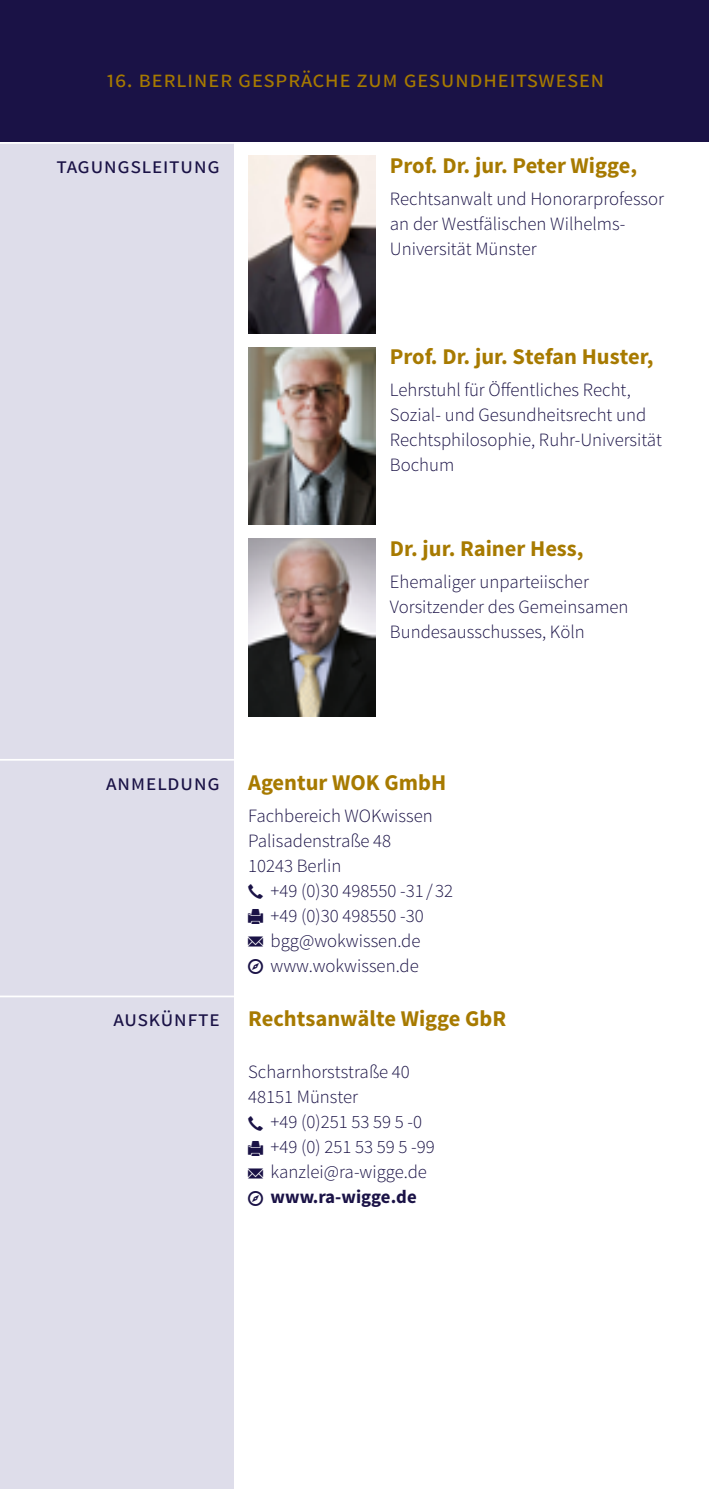
<style>
.page{position:relative;width:709px;height:1489px;background:#fff}
.page>*{position:absolute;margin:0;border:0;box-sizing:border-box;transform-origin:0 0}
.Kleiner_Kolumnentite{font:23.75px "Source Sans Pro";letter-spacing:.02em;color:#a77a00}
.Lesetext{font:700 22.5px "Source Sans Pro";color:#a77a00}
.Uhrzeit{font:22.5px "Source Sans Pro";letter-spacing:.02em;color:#1a1246}
.Konsultationsgröße{font:300 18.75px/25px "Source Sans Pro";color:#1a1246}
.Konsultationsgröße-2{font:700 18.75px "Source Sans Pro";color:#1a1246}
</style>
<div class="page">
<div style="left:0;top:144px;width:234px;height:1344px;background:#deddea"></div>
<img style="left:248px;top:156px;width:128px;height:177px">
<img style="left:248px;top:347px;width:128px;height:177px">
<img style="left:248px;top:539px;width:128px;height:177px">
<hr style="left:0;top:759px;width:234px;height:1px;background:#fff">
<hr style="left:0;top:995px;width:234px;height:2px;background:#fff">
<div style="left:0;top:0;width:709px;height:142px;background:#1a1246"></div>
<p class="Kleiner_Kolumnentite" style="left:106px;top:64px;width:499px">16. Berliner Gespräche zum Gesundheitswesen</p>
<p class="Uhrzeit" style="left:57px;top:151px;width:162px">tagungsleitung</p>
<p class="Lesetext" style="left:390px;top:151px;width:249px">Prof. Dr. jur. Peter Wigge,</p>
<p class="Konsultationsgröße" style="left:390px;top:186px;width:276px">Rechtsanwalt und Honorarprofessor an der Westfälischen Wilhelms-<br>Universität Münster</p>
<p class="Lesetext" style="left:390px;top:342px;width:265px">Prof. Dr. jur. Stefan Huster,</p>
<p class="Konsultationsgröße" style="left:390px;top:378px;width:274px">Lehrstuhl für Öffentliches Recht,<br>Sozial- und Gesundheitsrecht und<br>Rechtsphilosophie, Ruhr-Universität<br>Bochum</p>
<p class="Lesetext" style="left:390px;top:534px;width:195px">Dr. jur. Rainer Hess,</p>
<p class="Konsultationsgröße" style="left:390px;top:569px;width:240px">Ehemaliger unparteiischer<br>Vorsitzender des Gemeinsamen<br>Bundesausschusses, Köln</p>
<p class="Uhrzeit" style="left:106px;top:768px;width:112px">anmeldung</p>
<p class="Lesetext" style="left:248px;top:767px;width:199px">Agentur WOK GmbH</p>
<p class="Konsultationsgröße" style="left:248px;top:803px;width:186px">Fachbereich WOKwissen</p>
<p class="Konsultationsgröße" style="left:248px;top:828px;width:145px">Palisadenstraße 48</p>
<p class="Konsultationsgröße" style="left:248px;top:853px;width:95px">10243 Berlin</p>
<p class="Konsultationsgröße" style="left:270px;top:878px;width:184px">+49 (0)30 498550 -31 / 32</p>
<p class="Konsultationsgröße" style="left:270px;top:903px;width:154px">+49 (0)30 498550 -30</p>
<p class="Konsultationsgröße" style="left:248px;top:928px;width:174px">✉ bgg@wokwissen.de</p>
<p class="Konsultationsgröße" style="left:270px;top:953px;width:150px">www.wokwissen.de</p>
<p class="Uhrzeit" style="left:113px;top:1004px;width:108px">auskünfte</p>
<p class="Lesetext" style="left:248px;top:1004px;width:260px">Rechtsanwälte Wigge GbR</p>
<p class="Konsultationsgröße" style="left:248px;top:1059px;width:163px">Scharnhorststraße 40</p>
<p class="Konsultationsgröße" style="left:248px;top:1084px;width:112px">48151 Münster</p>
<p class="Konsultationsgröße" style="left:270px;top:1109px;width:153px">+49 (0)251 53 59 5 -0</p>
<p class="Konsultationsgröße" style="left:270px;top:1134px;width:166px">+49 (0) 251 53 59 5 -99</p>
<p class="Konsultationsgröße" style="left:248px;top:1159px;width:180px">✉ kanzlei@ra-wigge.de</p>
<p class="Konsultationsgröße-2" style="left:270px;top:1184px;width:148px">www.ra-wigge.de</p>
</div>
